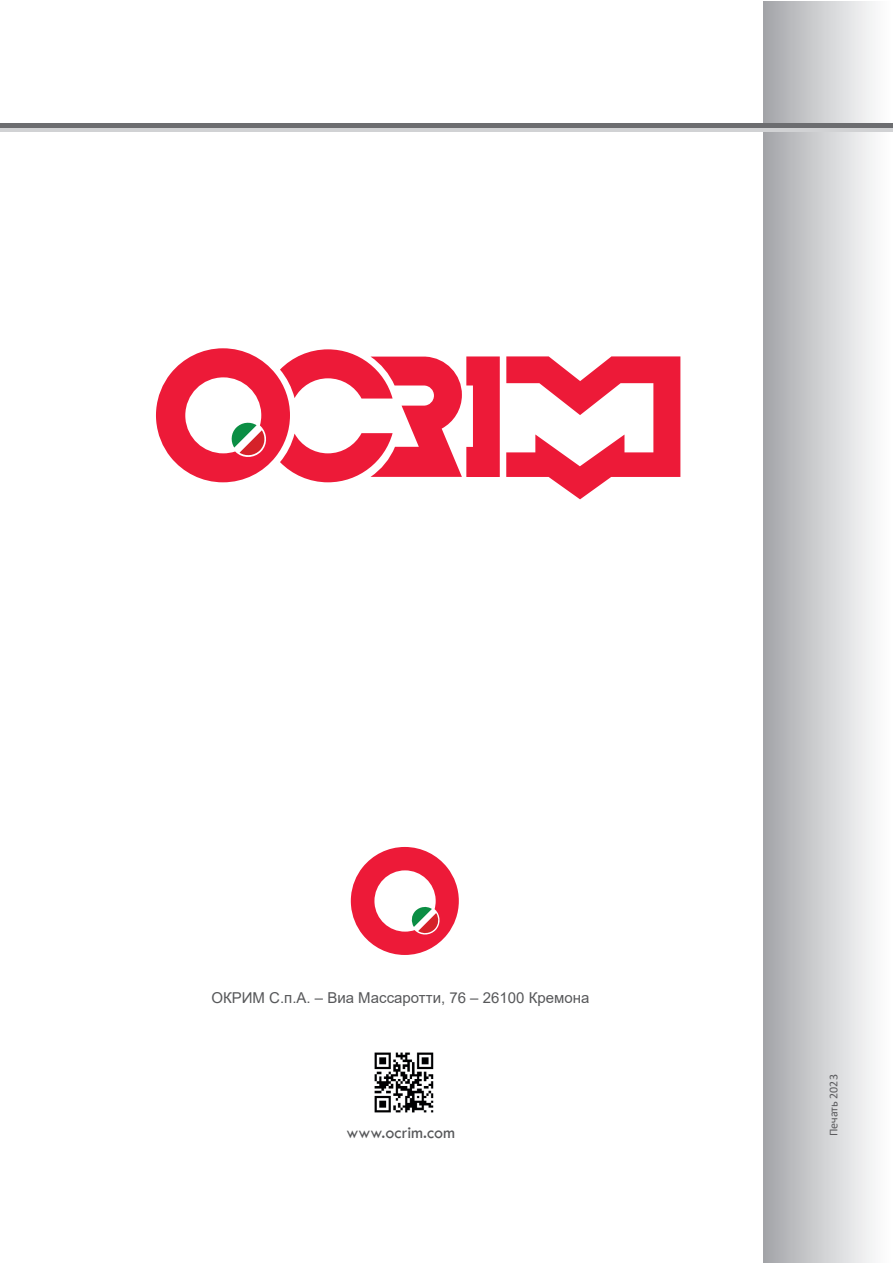
<style>
.page{position:relative;width:893px;height:1263px;background:#fff}
.page>*{position:absolute;margin:0;border:0;box-sizing:border-box;transform-origin:0 0}
.t1{font:18px "Tw Cen";color:#57585a}
.t2{font:15px "Arial";color:#57585a}
.t3{font:12px "Calibri";color:#5a5a5d}
</style>
<div class="page">
<div style="left:764px;top:1px;width:129px;height:1262px;background:linear-gradient(to right,#a5a7ab,#fff)"></div>
<hr style="left:0;top:128px;width:893px;height:4px;background:#d1d2d4">
<div style="left:0;top:123px;width:893px;height:5px;background:#6c6d70"></div>
<svg style="left:506px;top:356px;width:174px;height:143px"></svg>
<svg style="left:156px;top:348px;width:344px;height:134px"></svg>
<img style="left:374px;top:1052px;width:60px;height:61px">
<svg style="left:351px;top:847px;width:108px;height:108px"></svg>
<p class="t2" style="left:211px;top:987px;width:379px">ОКРИМ С.п.А. – Виа Массаротти, 76 – 26100 Кремона</p>
<p class="t1" style="left:347px;top:1122px;width:110px">www.ocrim.com</p>
<p class="t3" style="left:825px;top:1136px;width:64px;rotate:-90deg">Печать 2023</p>
</div>
